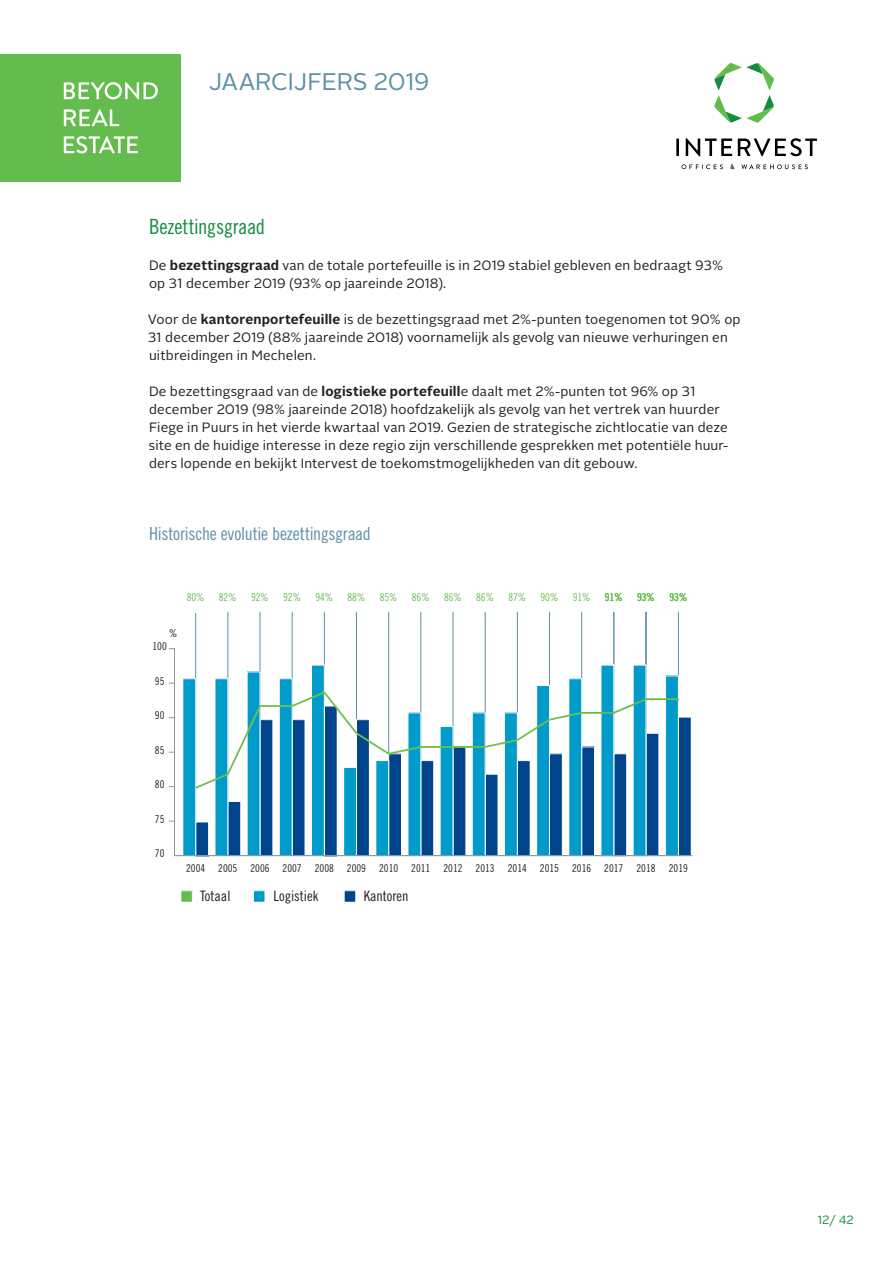
<style>
.page{position:relative;width:893px;height:1263px;background:#fff}
.page>*{position:absolute;margin:0;border:0;box-sizing:border-box;transform-origin:0 0}
.t1{font:24px "Alright Sans";letter-spacing:-.015em;color:#5d91a7}
.t2{font:21px "Trade Gothic LT Std Cn 18";letter-spacing:-.015em;color:#148d41}
.t3{font:18px "Trade Gothic LT Std Cn 18";letter-spacing:-.015em;color:#5d91a7}
.t4{font:14.4px "Trade Gothic LT Std Cn 18";color:#231f20}
.t5{font:13.5px/18px "Alright Sans";letter-spacing:.01em;color:#231f20}
.t6{font:12px "Alright Sans";color:#148d41}
.t7{font:10.8px "Trade Gothic LT Std Cn 18";color:#231f20}
.t8{font:10.8px "Trade Gothic LT Std Cn 18";color:#64bc4e}
.s1{font-weight:700}
</style>
<div class="page">
<div style="left:0;top:54px;width:181px;height:128px;background:#64bc4e"></div>
<svg style="left:64px;top:136px;width:74px;height:17px"></svg>
<svg style="left:64px;top:109px;width:55px;height:17px"></svg>
<svg style="left:64px;top:82px;width:94px;height:17px"></svg>
<hr style="left:676px;top:139px;width:3px;height:17px;background:#000001">
<svg style="left:686px;top:138px;width:46px;height:18px"></svg>
<svg style="left:738px;top:138px;width:79px;height:18px"></svg>
<svg style="left:681px;top:164px;width:42px;height:5px"></svg>
<svg style="left:730px;top:164px;width:4px;height:5px"></svg>
<svg style="left:741px;top:164px;width:67px;height:5px"></svg>
<svg style="left:714px;top:63px;width:60px;height:60px"></svg>
<hr style="left:195px;top:613px;width:1px;height:244px;background:#5d91a7">
<hr style="left:228px;top:612px;width:1px;height:244px;background:#5d91a7">
<hr style="left:260px;top:612px;width:1px;height:244px;background:#5d91a7">
<hr style="left:324px;top:612px;width:1px;height:244px;background:#5d91a7">
<hr style="left:292px;top:612px;width:1px;height:244px;background:#5d91a7">
<hr style="left:356px;top:612px;width:1px;height:244px;background:#5d91a7">
<hr style="left:421px;top:612px;width:1px;height:244px;background:#5d91a7">
<hr style="left:388px;top:612px;width:1px;height:244px;background:#5d91a7">
<hr style="left:453px;top:612px;width:1px;height:244px;background:#5d91a7">
<hr style="left:485px;top:612px;width:1px;height:244px;background:#5d91a7">
<hr style="left:517px;top:612px;width:1px;height:244px;background:#5d91a7">
<hr style="left:549px;top:612px;width:1px;height:244px;background:#5d91a7">
<hr style="left:581px;top:612px;width:1px;height:244px;background:#5d91a7">
<div style="left:196px;top:822px;width:13px;height:34px;background:#01448c"></div>
<div style="left:195px;top:821px;width:14px;height:35px;border:1px solid #fff"></div>
<div style="left:228px;top:801px;width:13px;height:55px;background:#01448c"></div>
<div style="left:227px;top:801px;width:14px;height:55px;border:1px solid #fff"></div>
<div style="left:260px;top:720px;width:13px;height:136px;background:#01448c"></div>
<div style="left:292px;top:720px;width:13px;height:136px;background:#01448c"></div>
<div style="left:324px;top:706px;width:13px;height:150px;background:#01448c"></div>
<div style="left:324px;top:705px;width:14px;height:151px;border:1px solid #fff"></div>
<div style="left:356px;top:720px;width:13px;height:136px;background:#01448c"></div>
<div style="left:356px;top:719px;width:14px;height:137px;border:1px solid #fff"></div>
<div style="left:389px;top:754px;width:13px;height:102px;background:#01448c"></div>
<div style="left:388px;top:753px;width:14px;height:103px;border:1px solid #fff"></div>
<div style="left:421px;top:760px;width:13px;height:96px;background:#01448c"></div>
<div style="left:420px;top:760px;width:14px;height:96px;border:1px solid #fff"></div>
<div style="left:453px;top:747px;width:13px;height:109px;background:#01448c"></div>
<div style="left:485px;top:774px;width:13px;height:82px;background:#01448c"></div>
<div style="left:517px;top:760px;width:13px;height:96px;background:#01448c"></div>
<div style="left:517px;top:760px;width:14px;height:96px;border:1px solid #fff"></div>
<div style="left:549px;top:754px;width:13px;height:102px;background:#01448c"></div>
<div style="left:549px;top:753px;width:14px;height:103px;border:1px solid #fff"></div>
<div style="left:582px;top:747px;width:12px;height:109px;background:#01448c"></div>
<div style="left:581px;top:746px;width:14px;height:110px;border:1px solid #fff"></div>
<div style="left:646px;top:733px;width:13px;height:123px;background:#01448c"></div>
<div style="left:183px;top:679px;width:13px;height:177px;background:#009bca"></div>
<div style="left:182px;top:678px;width:14px;height:178px;border:1px solid #fff"></div>
<div style="left:215px;top:679px;width:13px;height:177px;background:#009bca"></div>
<div style="left:247px;top:672px;width:13px;height:184px;background:#009bca"></div>
<div style="left:279px;top:679px;width:13px;height:177px;background:#009bca"></div>
<div style="left:279px;top:678px;width:14px;height:178px;border:1px solid #fff"></div>
<div style="left:311px;top:665px;width:13px;height:191px;background:#009bca"></div>
<div style="left:311px;top:665px;width:14px;height:191px;border:1px solid #fff"></div>
<div style="left:344px;top:767px;width:12px;height:89px;background:#009bca"></div>
<div style="left:343px;top:767px;width:14px;height:89px;border:1px solid #fff"></div>
<div style="left:376px;top:760px;width:13px;height:96px;background:#009bca"></div>
<div style="left:375px;top:760px;width:14px;height:96px;border:1px solid #fff"></div>
<div style="left:408px;top:713px;width:13px;height:143px;background:#009bca"></div>
<div style="left:407px;top:712px;width:14px;height:144px;border:1px solid #fff"></div>
<div style="left:440px;top:726px;width:13px;height:130px;background:#009bca"></div>
<div style="left:472px;top:713px;width:13px;height:143px;background:#009bca"></div>
<div style="left:472px;top:712px;width:14px;height:144px;border:1px solid #fff"></div>
<div style="left:504px;top:713px;width:13px;height:143px;background:#009bca"></div>
<div style="left:504px;top:712px;width:14px;height:144px;border:1px solid #fff"></div>
<div style="left:537px;top:685px;width:12px;height:171px;background:#009bca"></div>
<div style="left:536px;top:685px;width:14px;height:171px;border:1px solid #fff"></div>
<div style="left:569px;top:679px;width:13px;height:177px;background:#009bca"></div>
<div style="left:568px;top:678px;width:14px;height:178px;border:1px solid #fff"></div>
<hr style="left:614px;top:612px;width:1px;height:244px;background:#5d91a7">
<hr style="left:646px;top:612px;width:1px;height:244px;background:#5d91a7">
<div style="left:613px;top:753px;width:14px;height:103px;background:#01448c;border:1px solid #fff"></div>
<div style="left:600px;top:665px;width:14px;height:191px;background:#009bca;border:1px solid #fff"></div>
<div style="left:633px;top:665px;width:13px;height:191px;background:#009bca"></div>
<hr style="left:678px;top:612px;width:1px;height:244px;background:#5d91a7">
<div style="left:678px;top:717px;width:13px;height:139px;background:#01448c"></div>
<div style="left:678px;top:717px;width:14px;height:139px;border:1px solid #fff"></div>
<div style="left:665px;top:676px;width:13px;height:180px;background:#009bca"></div>
<div style="left:665px;top:675px;width:14px;height:181px;border:1px solid #fff"></div>
<svg style="left:194px;top:704px;width:68px;height:86px"></svg>
<hr style="left:260px;top:705px;width:32px;height:2px;background:#70bf4c">
<svg style="left:290px;top:690px;width:132px;height:66px"></svg>
<hr style="left:421px;top:746px;width:32px;height:2px;background:#70bf4c">
<hr style="left:453px;top:746px;width:32px;height:2px;background:#70bf4c">
<svg style="left:483px;top:711px;width:101px;height:38px"></svg>
<hr style="left:582px;top:712px;width:32px;height:2px;background:#64bc4e">
<svg style="left:611px;top:697px;width:69px;height:18px"></svg>
<hr style="left:174px;top:649px;width:1px;height:207px;background:#939598">
<hr style="left:175px;top:855px;width:517px;height:1px;background:#939598">
<div style="left:181px;top:891px;width:11px;height:11px;background:#64bc4e"></div>
<div style="left:180px;top:890px;width:13px;height:13px;border:1px solid #fff"></div>
<div style="left:344px;top:891px;width:12px;height:11px;background:#01448c"></div>
<div style="left:344px;top:890px;width:12px;height:13px;border:1px solid #fff"></div>
<div style="left:253px;top:891px;width:12px;height:11px;background:#009bca"></div>
<div style="left:253px;top:890px;width:12px;height:13px;border:1px solid #fff"></div>
<h1 class="t1" style="left:209px;top:65px;width:222px">JAARCIJFERS 2019</h1>
<h2 class="t2" style="left:149px;top:214px;width:118px">Bezettingsgraad</h2>
<p class="t5" style="left:149px;top:257px;width:575px">De <span class="s1">bezettingsgraad</span> van de totale portefeuille is in 2019 stabiel gebleven en bedraagt 93% op 31 december 2019 (93% op jaareinde 2018).</p>
<p class="t5" style="left:148px;top:311px;width:594px">Voor de <span class="s1">kantorenportefeuille</span> is de bezettingsgraad met 2%-punten toegenomen tot 90% op<br>31 december 2019 (88% jaareinde 2018) voornamelijk als gevolg van nieuwe verhuringen en uitbreidingen in Mechelen.</p>
<p class="t5" style="left:149px;top:383px;width:581px">De bezettingsgraad van de <span class="s1">logistieke portefeuill</span>e daalt met 2%-punten tot 96% op 31 december 2019 (98% jaareinde 2018) hoofdzakelijk als gevolg van het vertrek van huurder Fiege in Puurs in het vierde kwartaal van 2019. Gezien de strategische zichtlocatie van deze site en de huidige interesse in deze regio zijn verschillende gesprekken met potentiële huur&shy;ders lopende en bekijkt Intervest de toekomstmogelijkheden van dit gebouw.</p>
<h3 class="t3" style="left:149px;top:523px;width:223px">Historische evolutie bezettingsgraad</h3>
<p class="t8" style="left:187px;top:590px;width:19px">80%</p>
<p class="t8" style="left:219px;top:590px;width:19px">82%</p>
<p class="t8" style="left:251px;top:590px;width:19px">92%</p>
<p class="t8" style="left:283px;top:590px;width:19px">92%</p>
<p class="t8" style="left:315px;top:590px;width:19px">94%</p>
<p class="t8" style="left:347px;top:590px;width:19px">88%</p>
<p class="t8" style="left:380px;top:590px;width:19px">85%</p>
<p class="t8" style="left:412px;top:590px;width:19px">86%</p>
<p class="t8" style="left:444px;top:590px;width:19px">86%</p>
<p class="t8" style="left:476px;top:590px;width:19px">86%</p>
<p class="t8" style="left:508px;top:590px;width:19px">87%</p>
<p class="t8" style="left:540px;top:590px;width:19px">90%</p>
<p class="t8" style="left:573px;top:590px;width:19px">91%</p>
<p class="t8" style="left:605px;top:590px;width:19px">91%</p>
<p class="t8" style="left:637px;top:590px;width:19px">93%</p>
<p class="t7" style="left:169px;top:626px;width:10px">%</p>
<p class="t7" style="left:153px;top:640px;width:16px">100</p>
<p class="t7" style="left:155px;top:675px;width:11px">95</p>
<p class="t7" style="left:155px;top:709px;width:11px">90</p>
<p class="t7" style="left:155px;top:744px;width:11px">85</p>
<p class="t7" style="left:155px;top:778px;width:11px">80</p>
<p class="t7" style="left:155px;top:813px;width:11px">75</p>
<p class="t7" style="left:155px;top:847px;width:11px">70</p>
<p class="t8" style="left:669px;top:590px;width:19px">93%</p>
<p class="t7" style="left:186px;top:862px;width:503px">2004 2005 2006 2007 2008 2009 2010 2011 2012 2013 2014 2015 2016 2017 2018 2019</p>
<p class="t4" style="left:200px;top:888px;width:32px">Totaal</p>
<p class="t4" style="left:273px;top:888px;width:46px">Logistiek</p>
<p class="t4" style="left:364px;top:888px;width:46px">Kantoren</p>
<p class="t6" style="left:817px;top:1212px;width:38px">12/ 42</p>
</div>
